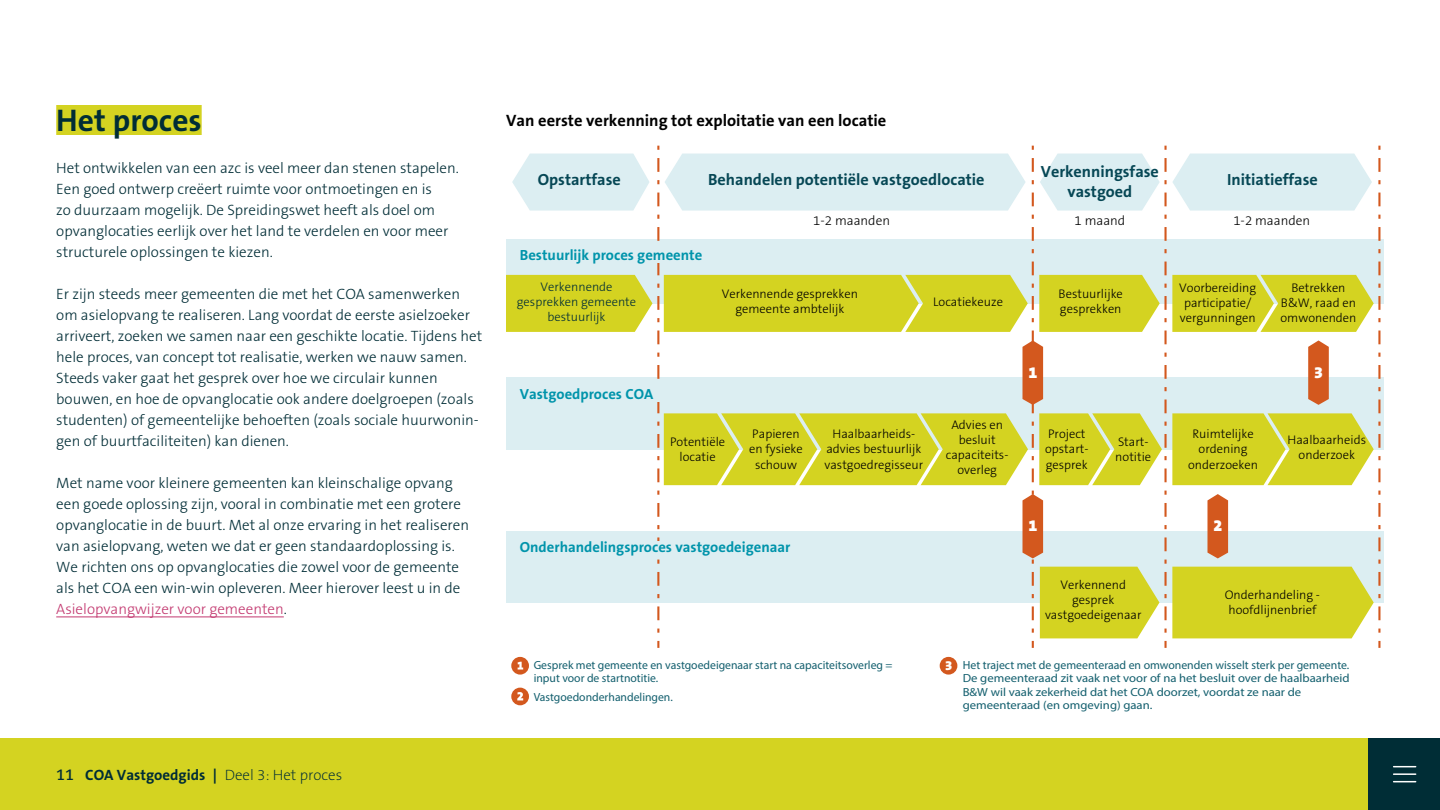
<style>
.page{position:relative;width:1440px;height:810px;background:#fff}
.page>*{position:absolute;margin:0;border:0;box-sizing:border-box;transform-origin:0 0}
.t1{font:700 31.5px "The Sans B7";color:#002d36}
.t2{font:700 16.5px "The Sans B7";color:#000}
.t3{font:700 16.2px/19.5px "The Sans B7";color:#064755;text-align:center}
.t4{font:900 16.2px "The Sans B9";color:#fff}
.Broodtekst{font:300 15px/21px "The Sans B3";color:#002d36}
.t5{font:700 15px "The Sans B7";color:#002d36}
.t6{font:700 14.7px "The Sans B7";color:#0094ab}
.t7{font:300 13.2px "The Sans B3";color:#000}
.t8{font:900 13.2px "The Sans B9";color:#fff}
.t9{font:300 12.6px/15px "The Sans B3";color:#000;text-align:center}
.t10{font:300 12.6px/15px "The Sans B3";color:#002d36;text-align:center}
.t11{font:11.85px/13.2px "Myriad Pro";color:#135f6e}
.s1{color:#c33970}
.s2{font-family:"Caecilia LT Std"}
.s3{font-family:"The Sans B2";font-weight:200}
</style>
<div class="page">
<div style="left:0;top:739px;width:1440px;height:71px;background:#d4d321"></div>
<div style="left:1369px;top:739px;width:71px;height:71px;background:#002d36"></div>
<svg style="left:1394px;top:766px;width:22px;height:1px"></svg>
<hr style="left:1394px;top:773px;width:22px;height:2px;background:#fff">
<svg style="left:1394px;top:781px;width:22px;height:1px"></svg>
<div style="left:56px;top:105px;width:146px;height:30px;background:#d4d321"></div>
<hr style="left:56px;top:617px;width:228px;height:1px;background:#c33970">
<svg style="left:511px;top:657px;width:18px;height:18px"></svg>
<svg style="left:506px;top:146px;width:874px;height:502px"></svg>
<svg style="left:518px;top:662px;width:5px;height:8px"></svg>
<div style="left:940px;top:657px;width:17px;height:18px;background:#d3581e;border-radius:50%"></div>
<div style="left:511px;top:688px;width:18px;height:17px;background:#d3581e;border-radius:50%"></div>
<svg style="left:517px;top:692px;width:6px;height:8px"></svg>
<div style="left:650px;top:248px;width:20px;height:15px;background:#dceef2"></div>
<div style="left:650px;top:387px;width:20px;height:15px;background:#dceef2"></div>
<div style="left:650px;top:542px;width:20px;height:15px;background:#dceef2"></div>
<h2 class="t1" style="left:56px;top:103px;width:147px">Het proces</h2>
<p class="Broodtekst" style="left:56px;top:158px;width:404px">Het ontwikkelen van een azc is veel meer dan stenen stapelen.<br>Een goed ontwerp creëert ruimte voor ontmoetingen en is<br>zo duurzaam mogelijk. De Spreidingswet heeft als doel om opvanglocaties eerlijk over het land te verdelen en voor meer structurele oplossingen te kiezen.</p>
<p class="Broodtekst" style="left:56px;top:284px;width:428px">Er zijn steeds meer gemeenten die met het COA samenwerken om asielopvang te realiseren. Lang voordat de eerste asielzoeker arriveert, zoeken we samen naar een geschikte locatie. Tijdens het hele proces, van concept tot realisatie, werken we nauw samen.<br>Steeds vaker gaat het gesprek over hoe we circulair kunnen bouwen, en hoe de opvanglocatie ook andere doelgroepen (zoals studenten) of gemeentelijke behoeften (zoals sociale huurwonin&shy;gen of buurtfaciliteiten) kan dienen.</p>
<p class="Broodtekst" style="left:56px;top:473px;width:414px">Met name voor kleinere gemeenten kan kleinschalige opvang een goede oplossing zijn, vooral in combinatie met een grotere opvanglocatie in de buurt. Met al onze ervaring in het realiseren van asielopvang, weten we dat er geen standaardoplossing is.<br>We richten ons op opvanglocaties die zowel voor de gemeente als het COA een win-win opleveren. Meer hierover leest u in de <span class="s1">Asielopvangwijzer voor gemeenten</span>.</p>
<p class="t5" style="left:56px;top:767px;width:287px"><span class="s2">11</span> COA Vastgoedgids | <span class="s3">Deel 3: Het proces</span></p>
<p class="t2" style="left:506px;top:112px;width:382px">Van eerste verkenning tot exploitatie van een locatie</p>
<p class="t3" style="left:538px;top:171px;width:85px">Opstartfase</p>
<p class="t3" style="left:1041px;top:163px;width:120px">Verkenningsfase vastgoed</p>
<p class="t3" style="left:1227px;top:171px;width:92px">Initiatieffase</p>
<p class="t3" style="left:708px;top:171px;width:278px">Behandelen potentiële vastgoedlocatie</p>
<p class="t7" style="left:813px;top:214px;width:78px">1-2 maanden</p>
<p class="t7" style="left:1075px;top:214px;width:52px">1 maand</p>
<p class="t7" style="left:1233px;top:214px;width:78px">1-2 maanden</p>
<p class="t6" style="left:520px;top:247px;width:184px">Bestuurlijk proces gemeente</p>
<p class="t10" style="left:517px;top:280px;width:121px">Verkennende gesprekken gemeente bestuurlijk</p>
<p class="t9" style="left:722px;top:287px;width:138px">Verkennende gesprekken gemeente ambtelijk</p>
<p class="t6" style="left:520px;top:386px;width:135px">Vastgoedproces COA</p>
<p class="t9" style="left:933px;top:295px;width:71px">Locatiekeuze</p>
<p class="t9" style="left:1059px;top:287px;width:66px;text-align:left">Bestuurlijke gesprekken</p>
<p class="t4" style="left:1028px;top:364px;width:10px">1</p>
<p class="t9" style="left:1179px;top:281px;width:79px">Voorbereiding participatie/ vergunningen</p>
<p class="t9" style="left:1281px;top:281px;width:77px">Betrekken<br>B&amp;W, raad en omwonenden</p>
<p class="t4" style="left:1314px;top:364px;width:10px">3</p>
<p class="t9" style="left:825px;top:427px;width:100px">Haalbaarheids&shy;advies bestuurlijk vastgoedregisseur</p>
<p class="t9" style="left:946px;top:418px;width:64px">Advies en besluit capaciteits&shy;overleg</p>
<p class="t9" style="left:670px;top:435px;width:57px">Potentiële locatie</p>
<p class="t9" style="left:749px;top:427px;width:55px">Papieren en fysieke schouw</p>
<p class="t9" style="left:1188px;top:427px;width:71px">Ruimtelijke ordening onderzoeken</p>
<p class="t9" style="left:1287px;top:433px;width:80px">Haalbaarheids onderzoek</p>
<p class="t9" style="left:1045px;top:427px;width:45px;text-align:left">Project opstart&shy;gesprek</p>
<p class="t9" style="left:1115px;top:435px;width:37px;text-align:left">Start&shy;notitie</p>
<p class="t6" style="left:520px;top:539px;width:272px">Onderhandelingsproces vastgoedeigenaar</p>
<p class="t11" style="left:534px;top:658px;width:360px">Gesprek met gemeente en vastgoedeigenaar start na capaciteitsoverleg = input voor de startnotitie.</p>
<p class="t11" style="left:534px;top:691px;width:141px">Vastgoedonderhandelingen.</p>
<p class="t4" style="left:1028px;top:517px;width:10px">1</p>
<p class="t4" style="left:1213px;top:517px;width:10px">2</p>
<p class="t9" style="left:1045px;top:578px;width:98px">Verkennend gesprek vastgoedeigenaar</p>
<p class="t9" style="left:1225px;top:588px;width:97px;text-align:left">Onderhandeling - hoofdlijnenbrief</p>
<p class="t8" style="left:945px;top:658px;width:9px">3</p>
<p class="t11" style="left:963px;top:658px;width:388px">Het traject met de gemeenteraad en omwonenden wisselt sterk per gemeente.<br>De gemeenteraad zit vaak net voor of na het besluit over de haalbaarheid B&amp;W wil vaak zekerheid dat het COA doorzet, voordat ze naar de gemeenteraad (en omgeving) gaan.</p>
</div>
